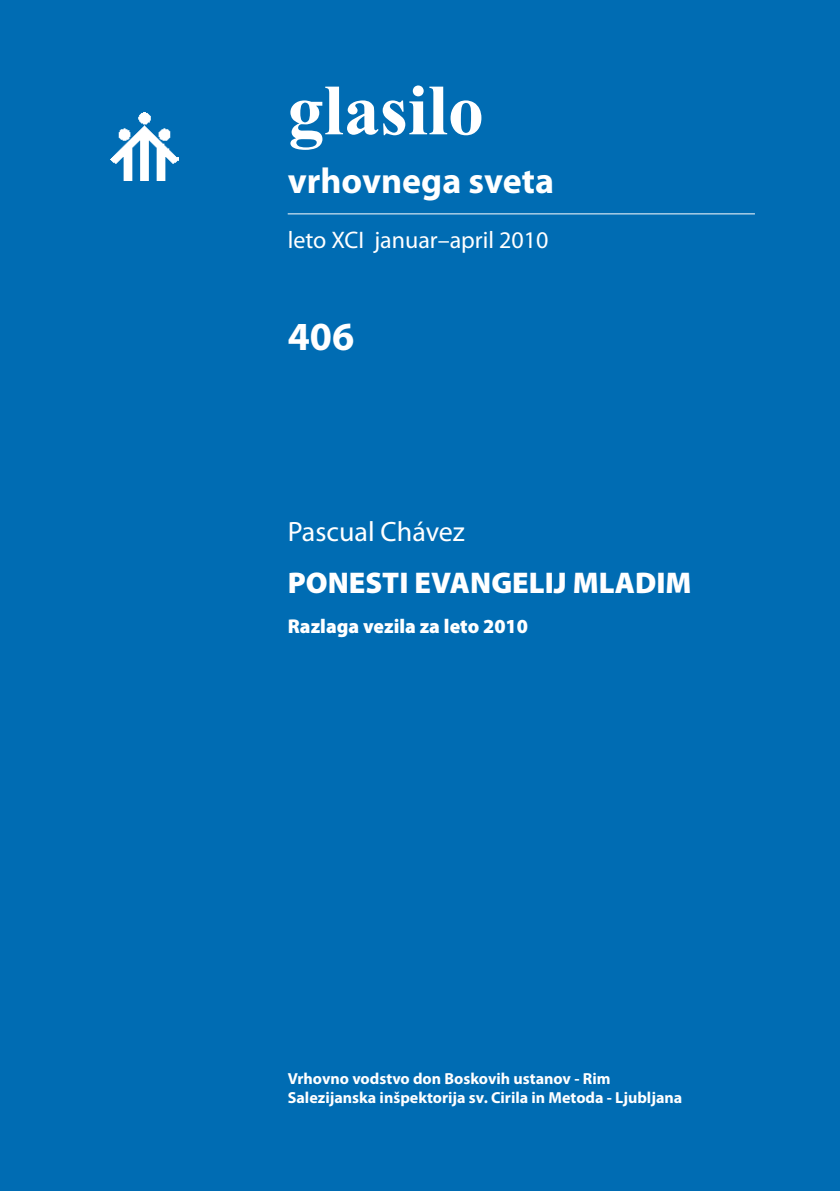
<style>
.page{position:relative;width:840px;height:1191px;background:#fff}
.page>*{position:absolute;margin:0;border:0;box-sizing:border-box;transform-origin:0 0}
.t1{font:700 72px "Times New Roman";color:#fff}
.t2{font:700 40px "Myriad Pro";color:#fff}
.t3{font:700 36px "Myriad Pro";color:#fff}
.t4{font:900 30px "Myriad Pro";color:#fff}
.t5{font:28px "Myriad Pro";color:#fff}
.t6{font:24px "Myriad Pro";color:#fff}
.t7{font:900 20px "Myriad Pro";color:#fff}
.t8{font:700 16px/19.2px "Myriad Pro";color:#fff}
</style>
<div class="page">
<div style="left:0;top:0;width:839px;height:1191px;background:#006cb3"></div>
<img style="left:111px;top:112px;width:67px;height:68px">
<hr style="left:287px;top:213px;width:467px;height:1px;background:#fff">
<h1 class="t1" style="left:287px;top:60px;width:198px">glasilo</h1>
<h3 class="t3" style="left:287px;top:157px;width:268px">vrhovnega sveta</h3>
<h3 class="t6" style="left:287px;top:225px;width:262px">leto XCI januar–april 2010</h3>
<h2 class="t2" style="left:287px;top:310px;width:68px">406</h2>
<h3 class="t5" style="left:287px;top:514px;width:179px">Pascual Chávez</h3>
<h3 class="t4" style="left:287px;top:563px;width:405px">PONESTI EVANGELIJ MLADIM</h3>
<p class="t7" style="left:287px;top:613px;width:242px">Razlaga vezila za leto 2010</p>
<p class="t8" style="left:287px;top:1068px;width:396px">Vrhovno vodstvo don Boskovih ustanov - Rim<br>Salezijanska inšpektorija sv. Cirila in Metoda - Ljubljana</p>
</div>
